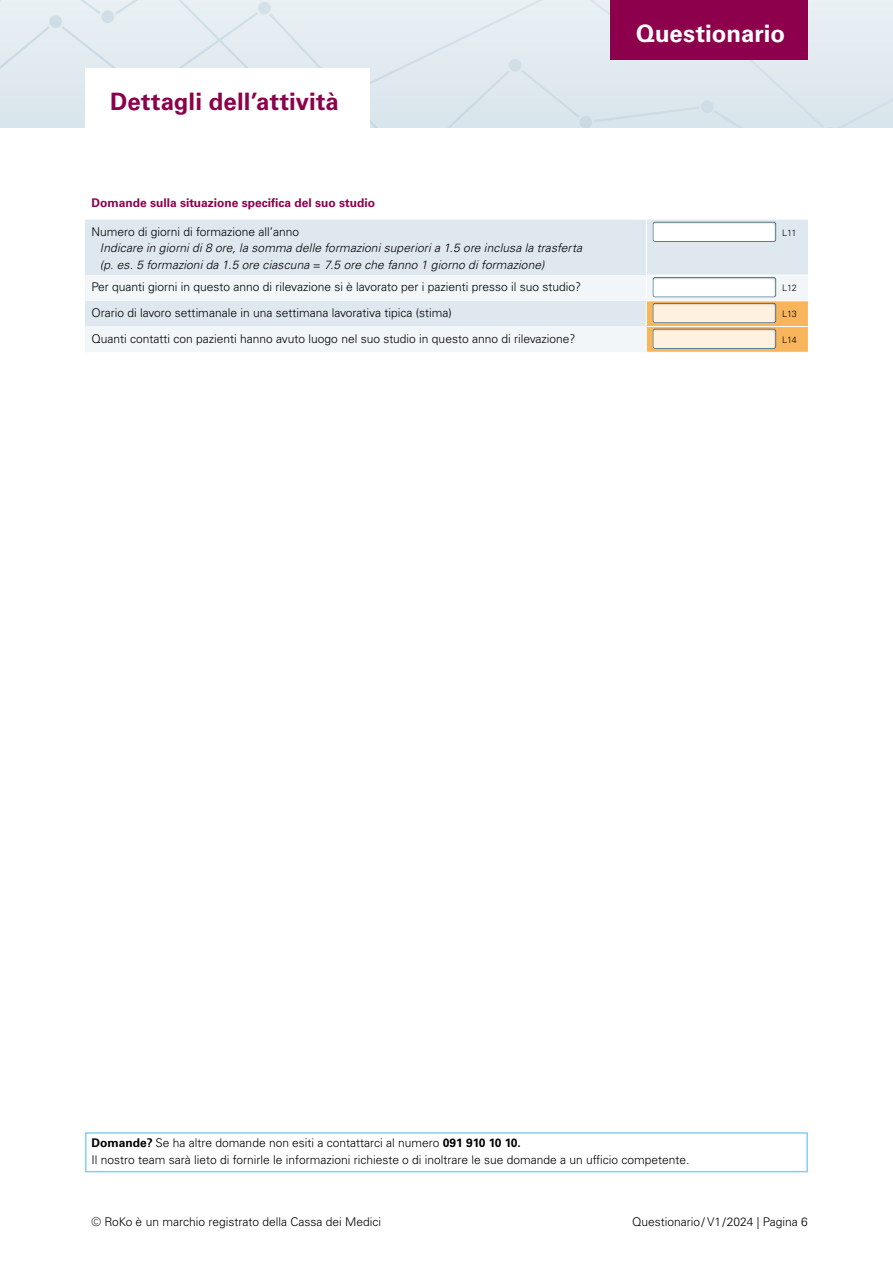
<style>
.page{position:relative;width:893px;height:1263px;background:#fff}
.page>*{position:absolute;margin:0;border:0;box-sizing:border-box;transform-origin:0 0}
.t1{font:700 24px "Univers LT Pro 65";letter-spacing:.005em;color:#8d004c}
.t2{font:700 24px "Univers LT Pro 65";color:#fff}
.t3{font:300 12px/16.5px "Univers LT Pro 45";color:#000}
.t4{font:italic 300 12px/16.5px "Univers LT Pro 45";letter-spacing:.01em;color:#000}
.t5{font:700 12px "Univers LT Pro 65";color:#8d004c}
.t6{font:300 9px "Univers LT Pro 45";letter-spacing:-.02em;color:#000}
.s1{font-family:"Univers LT Pro 65";font-weight:700}
</style>
<div class="page">
<div style="left:0;top:0;width:893px;height:5px;background:#e9f0f4"></div>
<div style="left:0;top:5px;width:893px;height:123px;background:#e1eaf0"></div>
<svg style="left:48px;top:14px;width:15px;height:15px"></svg>
<div style="left:47px;top:13px;width:17px;height:17px;border:2px solid #fff;border-radius:50%"></div>
<div style="left:257px;top:1px;width:15px;height:15px;background:#d9e5ec;border-radius:50%"></div>
<div style="left:256px;top:0;width:17px;height:17px;border:2px solid #fff;border-radius:50%"></div>
<div style="left:508px;top:58px;width:15px;height:15px;background:#d1dfe7;border-radius:50%"></div>
<div style="left:507px;top:57px;width:17px;height:17px;border:2px solid #fff;border-radius:50%"></div>
<svg style="left:577px;top:114px;width:17px;height:14px"></svg>
<div style="left:700px;top:99px;width:15px;height:15px;background:#cedde6;border-radius:50%"></div>
<div style="left:699px;top:98px;width:17px;height:17px;border:2px solid #fff;border-radius:50%"></div>
<div style="left:611px;top:0;width:197px;height:60px;background:#8d004c"></div>
<div style="left:85px;top:1132px;width:723px;height:40px;border:2px solid #83d0f5"></div>
<div style="left:85px;top:220px;width:723px;height:55px;background:#dee8ee"></div>
<svg style="left:85px;top:275px;width:561px;height:77px;fill:#f2f6f8"></svg>
<hr style="left:646px;top:220px;width:1px;height:55px;background:#fff">
<svg style="left:646px;top:276px;width:162px;height:76px"></svg>
<div style="left:640px;top:210px;width:150px;height:32px;background:#000;opacity:.2"></div>
<div style="left:640px;top:266px;width:150px;height:31px;background:#000;opacity:.2"></div>
<div style="left:640px;top:292px;width:150px;height:31px;background:#000;opacity:.2"></div>
<div style="left:640px;top:317px;width:150px;height:32px;background:#000;opacity:.2"></div>
<div style="left:85px;top:68px;width:285px;height:60px;background:#fff"></div>
<h1 class="t1" style="left:110px;top:85px;width:230px">Dettagli dell’attività</h1>
<p class="t5" style="left:91px;top:195px;width:285px">Domande sulla situazione specifica del suo studio</p>
<p class="t3" style="left:91px;top:223px;width:209px">Numero di giorni di formazione all’anno</p>
<p class="t4" style="left:100px;top:240px;width:484px">Indicare in giorni di 8 ore, la somma delle formazioni superiori a 1.5 ore inclusa la trasferta (p. es. 5 formazioni da 1.5 ore ciascuna = 7.5 ore che fanno 1 giorno di formazione)</p>
<h1 class="t2" style="left:636px;top:17px;width:150px">Questionario</h1>
<p class="t6" style="left:782px;top:227px;width:16px">L11</p>
<p class="t3" style="left:91px;top:278px;width:491px">Per quanti giorni in questo anno di rilevazione si è lavorato per i pazienti presso il suo studio?</p>
<p class="t6" style="left:782px;top:282px;width:16px">L12</p>
<p class="t3" style="left:91px;top:304px;width:362px">Orario di lavoro settimanale in una settimana lavorativa tipica (stima)</p>
<p class="t6" style="left:782px;top:308px;width:16px">L13</p>
<p class="t3" style="left:91px;top:330px;width:486px">Quanti contatti con pazienti hanno avuto luogo nel suo studio in questo anno di rilevazione?</p>
<p class="t6" style="left:782px;top:334px;width:16px">L14</p>
<p class="t3" style="left:91px;top:1134px;width:600px"><span class="s1">Domande?</span> Se ha altre domande non esiti a contattarci al numero <span class="s1">091 910 10 10.<br></span>Il nostro team sarà lieto di fornirle le informazioni richieste o di inoltrare le sue domande a un ufficio competente.</p>
<p class="t3" style="left:91px;top:1213px;width:291px">© RoKo è un marchio registrato della Cassa dei Medici</p>
<p class="t3" style="left:632px;top:1213px;width:177px">Questionario/ V1/2024 | Pagina 6</p>
</div>
